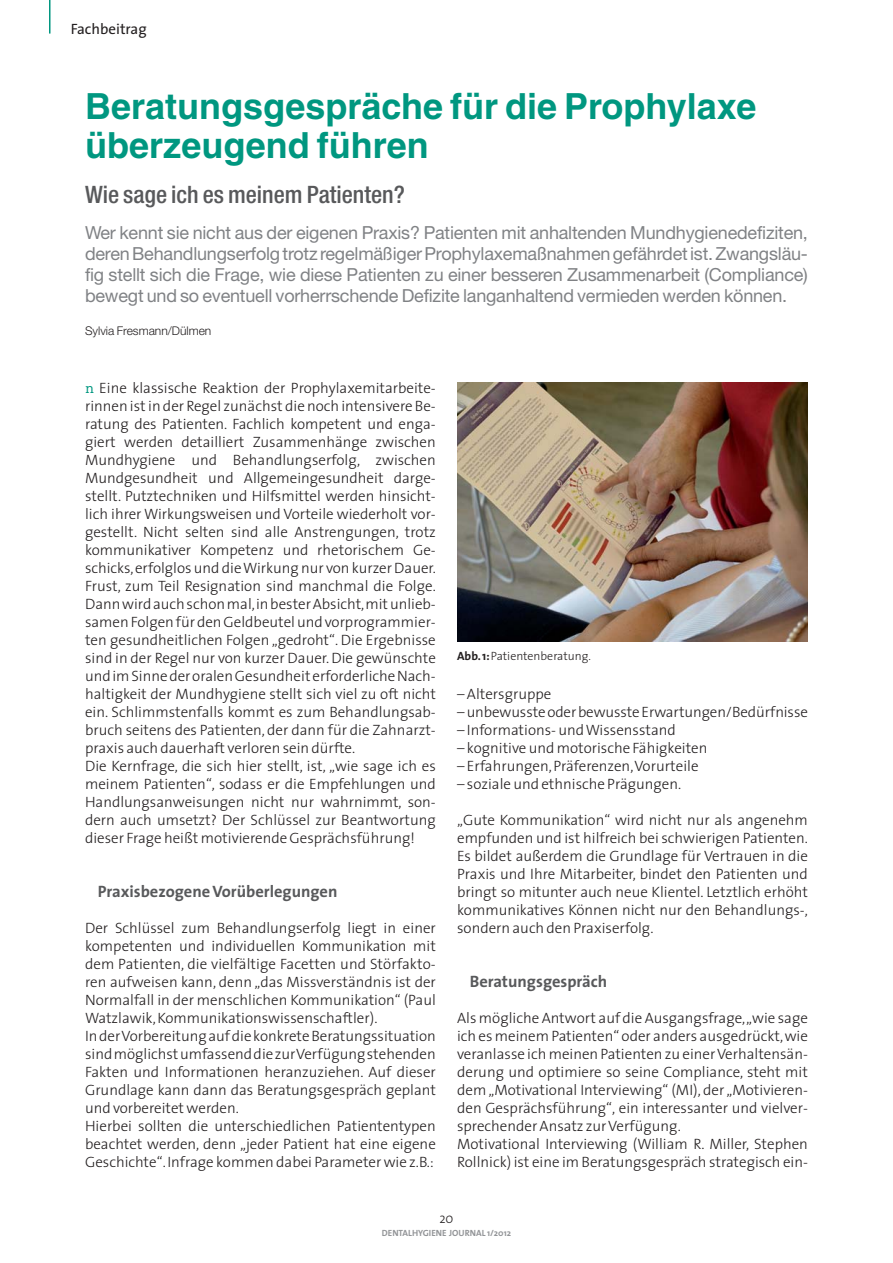
<style>
.page{position:relative;width:893px;height:1263px;background:#fff}
.page>*{position:absolute;margin:0;border:0;box-sizing:border-box;transform-origin:0 0}
.t1{font:700 36px/39px "Helvetica";color:#009780}
.t2{font:500 condensed 24px "Helvetica Neue";color:#58595b}
.t3{font:18px/21px "Helvetica Neue";letter-spacing:-.01em;color:#808285;text-align:justify}
.t4{font:700 16.5px "The Sans";color:#58595b}
.t5{font:300 15px/18px "The Sans";color:#231f20}
.t6{font:15px "The Sans";color:#231f20}
.t7{font:300 14.25px "The Sans";color:#231f20;scale:.9 1}
.t8{font:300 12px "The Sans";color:#231f20}
.t9{font:300 12px "Helvetica Neue";color:#231f20}
.t10{font:700 9px "The Sans";color:#939598}
.s1{font-family:"Courier";font-weight:400;color:#009780}
.s2{font-weight:700}
</style>
<div class="page">
<hr style="left:49px;top:0;width:2px;height:34px;background:#009780">
<img style="left:457px;top:382px;width:351px;height:260px">
<p class="t6" style="left:71px;top:23px;width:78px">Fachbeitrag</p>
<h1 class="t1" style="left:85px;top:91px;width:673px">Beratungsgespräche für die Prophylaxe überzeugend führen</h1>
<h2 class="t2" style="left:85px;top:186px;width:321px">Wie sage ich es meinem Patienten?</h2>
<p class="t3" style="left:85px;top:224px;width:724px">Wer kennt sie nicht aus der eigenen Praxis? Patienten mit anhaltenden Mundhygienedefiziten, deren Behandlungserfolg trotz regelmäßiger Prophylaxemaßnahmen gefährdet ist. Zwangsläu&shy;fig stellt sich die Frage, wie diese Patienten zu einer besseren Zusammenarbeit (Compliance) bewegt und so eventuell vorherrschende Defizite langanhaltend vermieden werden können.</p>
<p class="t9" style="left:85px;top:327px;width:128px">Sylvia Fresmann/Dülmen</p>
<p class="t5" style="left:85px;top:380px;width:352px"><span class="s1">n</span> Eine klassische Reaktion der Prophylaxemitarbeite&shy;rinnen ist in der Regel zunächst die noch intensivere Be&shy;ratung des Patienten. Fachlich kompetent und enga&shy;giert werden detailliert Zusammenhänge zwischen Mundhygiene und Behandlungserfolg, zwischen Mundgesundheit und Allgemeingesundheit darge&shy;stellt. Putztechniken und Hilfsmittel werden hinsicht&shy;lich ihrer Wirkungsweisen und Vorteile wiederholt vor&shy;gestellt. Nicht selten sind alle Anstrengungen, trotz kommunikativer Kompetenz und rhetorischem Ge&shy;schicks, erfolglos und die Wirkung nur von kurzer Dauer.<br>Frust, zum Teil Resignation sind manchmal die Folge.<br>Dann wird auch schon mal, in bester Absicht, mit unlieb&shy;samen Folgen für den Geldbeutel und vorprogrammier&shy;ten gesundheitlichen Folgen „gedroht“. Die Ergebnisse sind in der Regel nur von kurzer Dauer. Die gewünschte und im Sinne der oralen Gesundheit erforderliche Nach&shy;haltigkeit der Mundhygiene stellt sich viel zu oft nicht ein. Schlimmstenfalls kommt es zum Behandlungsab&shy;bruch seitens des Patienten, der dann für die Zahnarzt&shy;praxis auch dauerhaft verloren sein dürfte.<br>Die Kernfrage, die sich hier stellt, ist, „wie sage ich es meinem Patienten“, sodass er die Empfehlungen und Handlungsanweisungen nicht nur wahrnimmt, son&shy;dern auch umsetzt? Der Schlüssel zur Beantwortung dieser Frage heißt motivierende Gesprächsführung!</p>
<p class="t4" style="left:98px;top:882px;width:241px">Praxisbezogene Vorüberlegungen</p>
<p class="t5" style="left:85px;top:920px;width:352px">Der Schlüssel zum Behandlungserfolg liegt in einer kompetenten und individuellen Kommunikation mit dem Patienten, die vielfältige Facetten und Störfakto&shy;ren aufweisen kann, denn „das Missverständnis ist der Normalfall in der menschlichen Kommunikation“ (Paul Watzlawik, Kommunikationswissenschaftler).<br>In der Vorbereitung auf die konkrete Beratungssituation sind möglichst umfassend die zur Verfügung stehenden Fakten und Informationen heranzuziehen. Auf dieser Grundlage kann dann das Beratungsgespräch geplant und vorbereitet werden.<br>Hierbei sollten die unterschiedlichen Patiententypen beachtet werden, denn „jeder Patient hat eine eigene Geschichte“. Infrage kommen dabei Parameter wie z.B.:</p>
<p class="t8" style="left:457px;top:651px;width:135px"><span class="s2">Abb. 1:</span> Patientenberatung.</p>
<p class="t5" style="left:457px;top:686px;width:96px">– Altersgruppe</p>
<p class="t5" style="left:457px;top:704px;width:352px">– unbewusste oder bewusste Erwartungen/Bedürfnisse</p>
<p class="t5" style="left:457px;top:722px;width:220px">– Informations- und Wissensstand</p>
<p class="t5" style="left:457px;top:740px;width:252px">– kognitive und motorische Fähigkeiten</p>
<p class="t5" style="left:457px;top:758px;width:243px">– Erfahrungen, Präferenzen, Vorurteile</p>
<p class="t5" style="left:457px;top:776px;width:226px">– soziale und ethnische Prägungen.</p>
<p class="t5" style="left:457px;top:812px;width:352px;text-align:justify">„Gute Kommunikation“ wird nicht nur als angenehm empfunden und ist hilfreich bei schwierigen Patienten.<br>Es bildet außerdem die Grundlage für Vertrauen in die Praxis und Ihre Mitarbeiter, bindet den Patienten und bringt so mitunter auch neue Klientel. Letztlich erhöht kommunikatives Können nicht nur den Behandlungs-, sondern auch den Praxiserfolg.</p>
<p class="t4" style="left:470px;top:972px;width:139px">Beratungsgespräch</p>
<p class="t5" style="left:457px;top:1010px;width:352px">Als mögliche Antwort auf die Ausgangsfrage, „wie sage ich es meinem Patienten“ oder anders ausgedrückt, wie veranlasse ich meinen Patienten zu einer Verhaltensän&shy;derung und optimiere so seine Compliance, steht mit dem „Motivational Interviewing“ (MI), der „Motivieren&shy;den Gesprächsführung“, ein interessanter und vielver&shy;sprechender Ansatz zur Verfügung.<br>Motivational Interviewing (William R. Miller, Stephen Rollnick) ist eine im Beratungsgespräch strategisch ein-</p>
<p class="t7" style="left:439px;top:1212px;width:17px">20</p>
<p class="t10" style="left:382px;top:1228px;width:131px">DENTALHYGIENE JOURNAL 1/2012</p>
</div>
